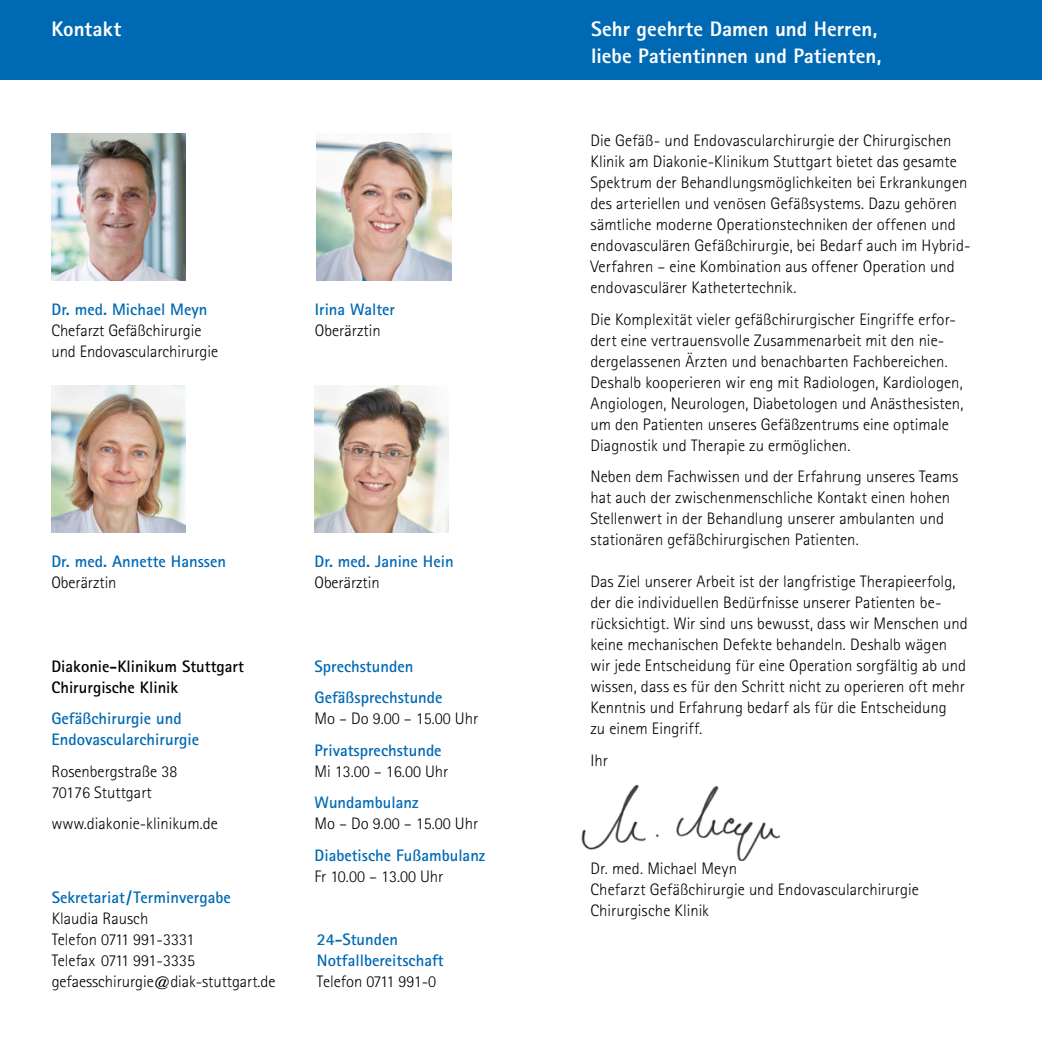
<style>
.page{position:relative;width:1042px;height:1042px;background:#fff}
.page>*{position:absolute;margin:0;border:0;box-sizing:border-box;transform-origin:0 0}
.t1{font:800 21px/26.2px "Rotis Sans Serif";color:#fff}
.t2{font:300 16.62px/21px "Rotis Sans Serif";color:#000}
.t3{font:700 16.62px/21px "Rotis Sans Serif";color:#0069b4}
.t4{font:700 16.62px/21px "Rotis Sans Serif";color:#000}
</style>
<div class="page">
<div style="left:0;top:0;width:521px;height:79px;background:#0069b4"></div>
<img style="left:581px;top:784px;width:200px;height:77px">
<div style="left:521px;top:0;width:521px;height:79px;background:#0069b4"></div>
<img style="left:317px;top:134px;width:134px;height:146px">
<img style="left:51px;top:386px;width:135px;height:147px">
<img style="left:314px;top:386px;width:135px;height:147px">
<img style="left:51px;top:134px;width:135px;height:147px">
<p class="t1" style="left:51px;top:16px;width:71px">Kontakt</p>
<p class="t3" style="left:51px;top:298px;width:158px">Dr. med. Michael Meyn</p>
<p class="t2" style="left:51px;top:320px;width:168px">Chefarzt Gefäßchirurgie und Endovascularchirurgie</p>
<p class="t3" style="left:315px;top:298px;width:82px">Irina Walter</p>
<p class="t2" style="left:315px;top:320px;width:67px">Oberärztin</p>
<p class="t3" style="left:51px;top:550px;width:176px">Dr. med. Annette Hanssen</p>
<p class="t2" style="left:51px;top:572px;width:67px">Oberärztin</p>
<p class="t4" style="left:51px;top:655px;width:194px">Diakonie-Klinikum Stuttgart<br>Chirurgische Klinik</p>
<p class="t3" style="left:51px;top:708px;width:149px">Gefäßchirurgie und<br>Endovascularchirurgie</p>
<p class="t2" style="left:51px;top:761px;width:127px">Rosenbergstraße 38<br>70176 Stuttgart</p>
<p class="t2" style="left:51px;top:813px;width:168px">www.diakonie-klinikum.de</p>
<p class="t3" style="left:52px;top:886px;width:181px">Sekretariat/Terminvergabe</p>
<p class="t2" style="left:52px;top:908px;width:225px">Klaudia Rausch<br>Telefon 0711 991-3331<br>Telefax 0711 991-3335 gefaesschirurgie@diak-stuttgart.de</p>
<p class="t3" style="left:314px;top:550px;width:141px">Dr. med. Janine Hein</p>
<p class="t2" style="left:314px;top:572px;width:67px">Oberärztin</p>
<p class="t3" style="left:314px;top:650px;width:130px;line-height:31.5px">Sprechstunden<br>Gefäßsprechstunde</p>
<p class="t2" style="left:314px;top:708px;width:165px">Mo – Do 9.00 – 15.00 Uhr</p>
<p class="t3" style="left:314px;top:739px;width:129px">Privatsprechstunde</p>
<p class="t2" style="left:314px;top:761px;width:135px">Mi 13.00 – 16.00 Uhr</p>
<p class="t3" style="left:314px;top:792px;width:106px">Wundambulanz</p>
<p class="t2" style="left:314px;top:813px;width:165px">Mo – Do 9.00 – 15.00 Uhr</p>
<p class="t3" style="left:314px;top:844px;width:172px">Diabetische Fußambulanz</p>
<p class="t2" style="left:314px;top:866px;width:130px">Fr 10.00 – 13.00 Uhr</p>
<p class="t3" style="left:317px;top:928px;width:128px">24-Stunden<br>Notfallbereitschaft</p>
<p class="t2" style="left:317px;top:971px;width:121px">Telefon 0711 991-0</p>
<p class="t1" style="left:591px;top:16px;width:292px">Sehr geehrte Damen und Herren, liebe Patientinnen und Patienten,</p>
<p class="t2" style="left:590px;top:130px;width:382px">Die Gefäß- und Endovascularchirurgie der Chirurgischen Klinik am Diakonie-Klinikum Stuttgart bietet das gesamte Spektrum der Behandlungsmöglichkeiten bei Erkrankungen des arteriellen und venösen Gefäßsystems. Dazu gehören sämtliche moderne Operationstechniken der offenen und endovasculären Gefäßchirurgie, bei Bedarf auch im Hybrid-Verfahren – eine Kombination aus offener Operation und endovasculärer Kathetertechnik.</p>
<p class="t2" style="left:590px;top:309px;width:374px">Die Komplexität vieler gefäßchirurgischer Eingriffe erfor&shy;dert eine vertrauensvolle Zusammenarbeit mit den nie&shy;dergelassenen Ärzten und benachbarten Fachbereichen.<br>Deshalb kooperieren wir eng mit Radiologen, Kardiologen, Angiologen, Neurologen, Diabetologen und Anästhesisten, um den Patienten unseres Gefäßzentrums eine optimale Diagnostik und Therapie zu ermöglichen.</p>
<p class="t2" style="left:590px;top:466px;width:369px">Neben dem Fachwissen und der Erfahrung unseres Teams hat auch der zwischenmenschliche Kontakt einen hohen Stellenwert in der Behandlung unserer ambulanten und stationären gefäßchirurgischen Patienten.</p>
<p class="t2" style="left:590px;top:571px;width:379px">Das Ziel unserer Arbeit ist der langfristige Therapieerfolg, der die individuellen Bedürfnisse unserer Patienten be&shy;rücksichtigt. Wir sind uns bewusst, dass wir Menschen und keine mechanischen Defekte behandeln. Deshalb wägen wir jede Entscheidung für eine Operation sorgfältig ab und wissen, dass es für den Schritt nicht zu operieren oft mehr Kenntnis und Erfahrung bedarf als für die Entscheidung<br>zu einem Eingriff.</p>
<p class="t2" style="left:590px;top:750px;width:19px">Ihr</p>
<p class="t2" style="left:590px;top:858px;width:330px">Dr. med. Michael Meyn<br>Chefarzt Gefäßchirurgie und Endovascularchirurgie<br>Chirurgische Klinik</p>
</div>
